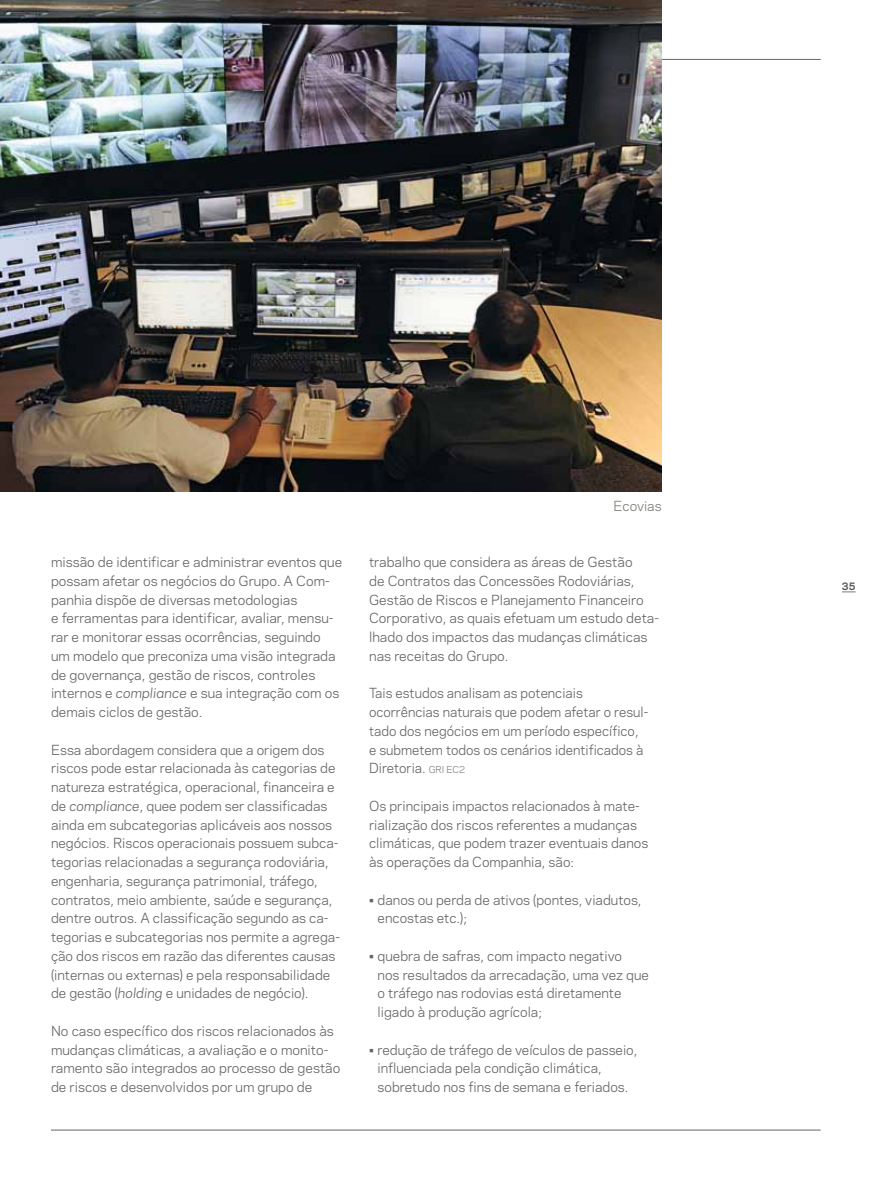
<style>
.page{position:relative;width:893px;height:1191px;background:#fff}
.page>*{position:absolute;margin:0;border:0;box-sizing:border-box;transform-origin:0 0}
.t1{font:13.05px/18.8px "Galaxie Polaris";color:#646567}
.t2{font:13.05px "Galaxie Polaris";color:#7c7c76}
.t3{font:700 9.75px "Galaxie Polaris";color:#58585a}
.s1{font-style:italic}
.s2{font-size:9px;color:#7c7c76}
</style>
<div class="page">
<svg style="left:842px;top:591px;width:14px;height:1px"></svg>
<hr style="left:51px;top:59px;width:770px;height:1px;background:#646567">
<hr style="left:51px;top:1129px;width:770px;height:1px;background:#646567">
<img style="left:0;top:0;width:662px;height:492px">
<p class="t1" style="left:51px;top:552px;width:293px">missão de identificar e administrar eventos que possam afetar os negócios do Grupo. A Com&shy;panhia dispõe de diversas metodologias<br>e ferramentas para identificar, avaliar, mensu&shy;rar e monitorar essas ocorrências, seguindo um modelo que preconiza uma visão integrada de governança, gestão de riscos, controles internos e <span class="s1">compliance</span> e sua integração com os demais ciclos de gestão.</p>
<p class="t1" style="left:51px;top:739px;width:290px">Essa abordagem considera que a origem dos riscos pode estar relacionada às categorias de natureza estratégica, operacional, financeira e de <span class="s1">compliance</span>, quee podem ser classificadas ainda em subcategorias aplicáveis aos nossos negócios. Riscos operacionais possuem subca&shy;tegorias relacionadas a segurança rodoviária, engenharia, segurança patrimonial, tráfego, contratos, meio ambiente, saúde e segurança, dentre outros. A classificação segundo as ca&shy;tegorias e subcategorias nos permite a agrega&shy;ção dos riscos em razão das diferentes causas (internas ou externas) e pela responsabilidade de gestão (<span class="s1">holding</span> e unidades de negócio).</p>
<p class="t1" style="left:51px;top:1020px;width:291px">No caso específico dos riscos relacionados às mudanças climáticas, a avaliação e o monito&shy;ramento são integrados ao processo de gestão de riscos e desenvolvidos por um grupo de</p>
<p class="t2" style="left:613px;top:496px;width:50px">Ecovias</p>
<p class="t1" style="left:369px;top:552px;width:292px">trabalho que considera as áreas de Gestão<br>de Contratos das Concessões Rodoviárias, Gestão de Riscos e Planejamento Financeiro Corporativo, as quais efetuam um estudo deta&shy;lhado dos impactos das mudanças climáticas nas receitas do Grupo.</p>
<p class="t1" style="left:369px;top:683px;width:281px">Tais estudos analisam as potenciais ocorrências naturais que podem afetar o resul&shy;tado dos negócios em um período específico, e submetem todos os cenários identificados à Diretoria. <span class="s2">GRI EC2</span></p>
<p class="t1" style="left:369px;top:795px;width:281px">Os principais impactos relacionados à mate&shy;rialização dos riscos referentes a mudanças climáticas, que podem trazer eventuais danos às operações da Companhia, são:</p>
<p class="t1" style="left:378px;top:889px;width:266px;text-indent:-9px">• danos ou perda de ativos (pontes, viadutos, encostas etc.);</p>
<p class="t1" style="left:378px;top:945px;width:273px;text-indent:-9px">• quebra de safras, com impacto negativo<br>nos resultados da arrecadação, uma vez que o tráfego nas rodovias está diretamente ligado à produção agrícola;</p>
<p class="t1" style="left:378px;top:1039px;width:261px;text-indent:-9px">• redução de tráfego de veículos de passeio, influenciada pela condição climática, sobretudo nos fins de semana e feriados.</p>
<p class="t3" style="left:842px;top:578px;width:15px">35</p>
</div>
